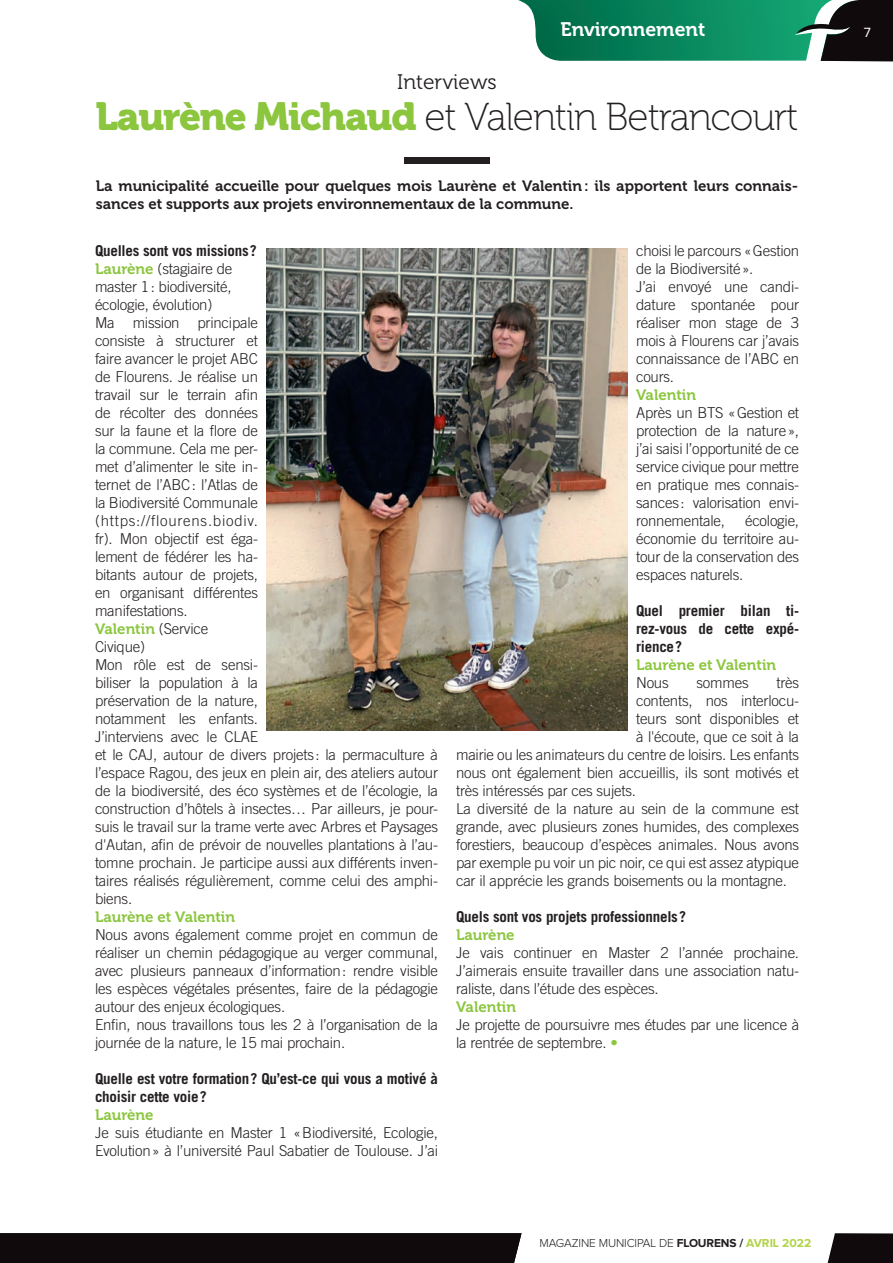
<style>
.page{position:relative;width:893px;height:1263px;background:#fff}
.page>*{position:absolute;margin:0;border:0;box-sizing:border-box;transform-origin:0 0}
.t1{font:39px "Museo 100";letter-spacing:-.03em;color:#231f20}
.t2{font:21px "Museo 300";color:#231f20}
.t3{font:19.5px "Museo 700";color:#fff}
.t4{font:300 15px/18px "Trade Gothic LT Std";letter-spacing:-.015em;color:#231f20}
.t5{font:700 15px/18px "Trade Gothic LT Std";letter-spacing:-.015em;color:#231f20}
.t6{font:15px/18px "Museo 700";color:#231f20}
.t7{font:15px "Museo 700";color:#8bc63e}
.t8{font:13.8px "Proxima Nova";color:#fff}
.t9{font:300 12px "Proxima Nova";letter-spacing:-.01em;color:#231f20}
.s1{font-family:"Museo 900";color:#8bc63e}
.s2{font-weight:700}
.s3{font-family:"Museo 700";font-weight:400;color:#8bc63e}
.s4{font-family:"Trade Gothic LT Std";font-weight:300;color:#231f20}
.s5{color:#8bc63e}
.s6{font-weight:700;color:#b1d349}
</style>
<div class="page">
<div style="left:404px;top:158px;width:86px;height:6px;background:#231f20"></div>
<img style="left:267px;top:249px;width:361px;height:481px">
<svg style="left:827px;top:1233px;width:66px;height:30px;background:#231c1e"></svg>
<svg style="left:518px;top:0;width:375px;height:62px;background:#268061"></svg>
<div style="left:0;top:1233px;width:522px;height:30px;background:#110a0c"></div>
<h3 class="t3" style="left:560px;top:19px;width:146px">Environnement</h3>
<h2 class="t2" style="left:397px;top:71px;width:101px">Interviews</h2>
<h1 class="t1" style="left:95px;top:95px;width:705px"><span class="s1">Laurène Michaud</span> et Valentin Betrancourt</h1>
<p class="t6" style="left:96px;top:177px;width:704px">La municipalité accueille pour quelques mois Laurène et Valentin: ils apportent leurs connais&shy;sances et supports aux projets environnementaux de la commune.</p>
<p class="t4" style="left:95px;top:242px;width:165px"><span class="s2">Quelles sont vos missions?<br></span><span class="s3">Laurène</span> (stagiaire de master 1: biodiversité, écologie, évolution)<br>Ma mission principale consiste à structurer et faire avancer le projet ABC de Flourens. Je réalise un travail sur le terrain afin de récolter des données sur la faune et la flore de la commune. Cela me per&shy;met d’alimenter le site in&shy;ternet de l’ABC: l’Atlas de la Biodiversité Communale (https://flourens.biodiv. fr). Mon objectif est éga&shy;lement de fédérer les ha&shy;bitants autour de projets, en organisant différentes manifestations.</p>
<p class="t7" style="left:95px;top:621px;width:115px">Valentin <span class="s4">(Service</span></p>
<p class="t4" style="left:95px;top:638px;width:345px">Civique)<br>Mon rôle est de sensi-<br>biliser la population à la<br>préservation de la nature,<br>notamment les enfants.<br>J’interviens avec le CLAE<br>et le CAJ, autour de divers projets: la permaculture à l’espace Ragou, des jeux en plein air, des ateliers autour de la biodiversité, des éco systèmes et de l’écologie, la construction d’hôtels à insectes… Par ailleurs, je pour&shy;suis le travail sur la trame verte avec Arbres et Paysages d'Autan, afin de prévoir de nouvelles plantations à l’au&shy;tomne prochain. Je participe aussi aux différents inven&shy;taires réalisés régulièrement, comme celui des amphi&shy;biens.</p>
<p class="t7" style="left:95px;top:909px;width:142px">Laurène et Valentin</p>
<p class="t4" style="left:95px;top:926px;width:345px">Nous avons également comme projet en commun de réaliser un chemin pédagogique au verger communal, avec plusieurs panneaux d’information: rendre visible les espèces végétales présentes, faire de la pédagogie autour des enjeux écologiques.<br>Enfin, nous travaillons tous les 2 à l’organisation de la journée de la nature, le 15 mai prochain.</p>
<p class="t5" style="left:95px;top:1069px;width:345px">Quelle est votre formation? Qu’est-ce qui vous a motivé à choisir cette voie?</p>
<p class="t7" style="left:95px;top:1107px;width:60px">Laurène</p>
<p class="t4" style="left:95px;top:1124px;width:345px">Je suis étudiante en Master 1 «Biodiversité, Ecologie,<br>Evolution» à l’université Paul Sabatier de Toulouse. J’ai</p>
<p class="t4" style="left:636px;top:242px;width:165px">choisi le parcours «Gestion de la Biodiversité».<br>J’ai envoyé une candi&shy;dature spontanée pour réaliser mon stage de 3 mois à Flourens car j’avais connaissance de l’ABC en cours.</p>
<p class="t7" style="left:636px;top:387px;width:62px">Valentin</p>
<p class="t4" style="left:636px;top:404px;width:165px;text-align:justify">Après un BTS «Gestion et protection de la nature», j’ai saisi l’opportunité de ce service civique pour mettre en pratique mes connais&shy;sances: valorisation envi&shy;ronnementale,</p>
<p class="t4" style="left:636px;top:512px;width:165px;text-align:justify;text-indent:109px">écologie, économie du territoire au&shy;tour de la conservation des espaces naturels.</p>
<p class="t5" style="left:636px;top:601px;width:165px;text-align:justify">Quel premier bilan ti&shy;rez-vous de cette expé&shy;rience?</p>
<p class="t7" style="left:636px;top:657px;width:142px">Laurène et Valentin</p>
<p class="t4" style="left:636px;top:674px;width:34px">Nous</p>
<p class="t4" style="left:696px;top:674px;width:54px">sommes</p>
<p class="t4" style="left:776px;top:674px;width:24px">très</p>
<p class="t4" style="left:636px;top:692px;width:165px">contents, nos interlocu-</p>
<p class="t4" style="left:636px;top:710px;width:165px">teurs sont disponibles et</p>
<p class="t4" style="left:636px;top:728px;width:165px">à l'écoute, que ce soit à la</p>
<p class="t4" style="left:456px;top:746px;width:345px">mairie ou les animateurs du centre de loisirs. Les enfants</p>
<p class="t4" style="left:456px;top:764px;width:344px">nous ont également bien accueillis, ils sont motivés et</p>
<p class="t4" style="left:456px;top:782px;width:181px">très intéressés par ces sujets.</p>
<p class="t4" style="left:456px;top:800px;width:344px">La diversité de la nature au sein de la commune est</p>
<p class="t4" style="left:456px;top:818px;width:345px">grande, avec plusieurs zones humides, des complexes</p>
<p class="t4" style="left:456px;top:836px;width:345px">forestiers, beaucoup d’espèces animales. Nous avons</p>
<p class="t4" style="left:456px;top:854px;width:345px">par exemple pu voir un pic noir, ce qui est assez atypique</p>
<p class="t4" style="left:456px;top:872px;width:332px">car il apprécie les grands boisements ou la montagne.</p>
<p class="t5" style="left:456px;top:907px;width:231px">Quels sont vos projets professionnels?</p>
<p class="t7" style="left:456px;top:927px;width:60px">Laurène</p>
<p class="t4" style="left:456px;top:944px;width:345px;text-align:justify">Je vais continuer en Master 2 l’année prochaine.<br>J’aimerais ensuite travailler dans une association natu&shy;raliste, dans l’étude des espèces.</p>
<p class="t7" style="left:456px;top:999px;width:61px">Valentin</p>
<p class="t4" style="left:456px;top:1016px;width:345px">Je projette de poursuivre mes études par une licence à la rentrée de septembre. <span class="s5">•</span></p>
<p class="t9" style="left:539px;top:1238px;width:273px">MAGAZINE MUNICIPAL DE <span class="s2">FLOURENS /</span> <span class="s6">AVRIL 2022</span></p>
<p class="t8" style="left:864px;top:26px;width:9px">7</p>
</div>
